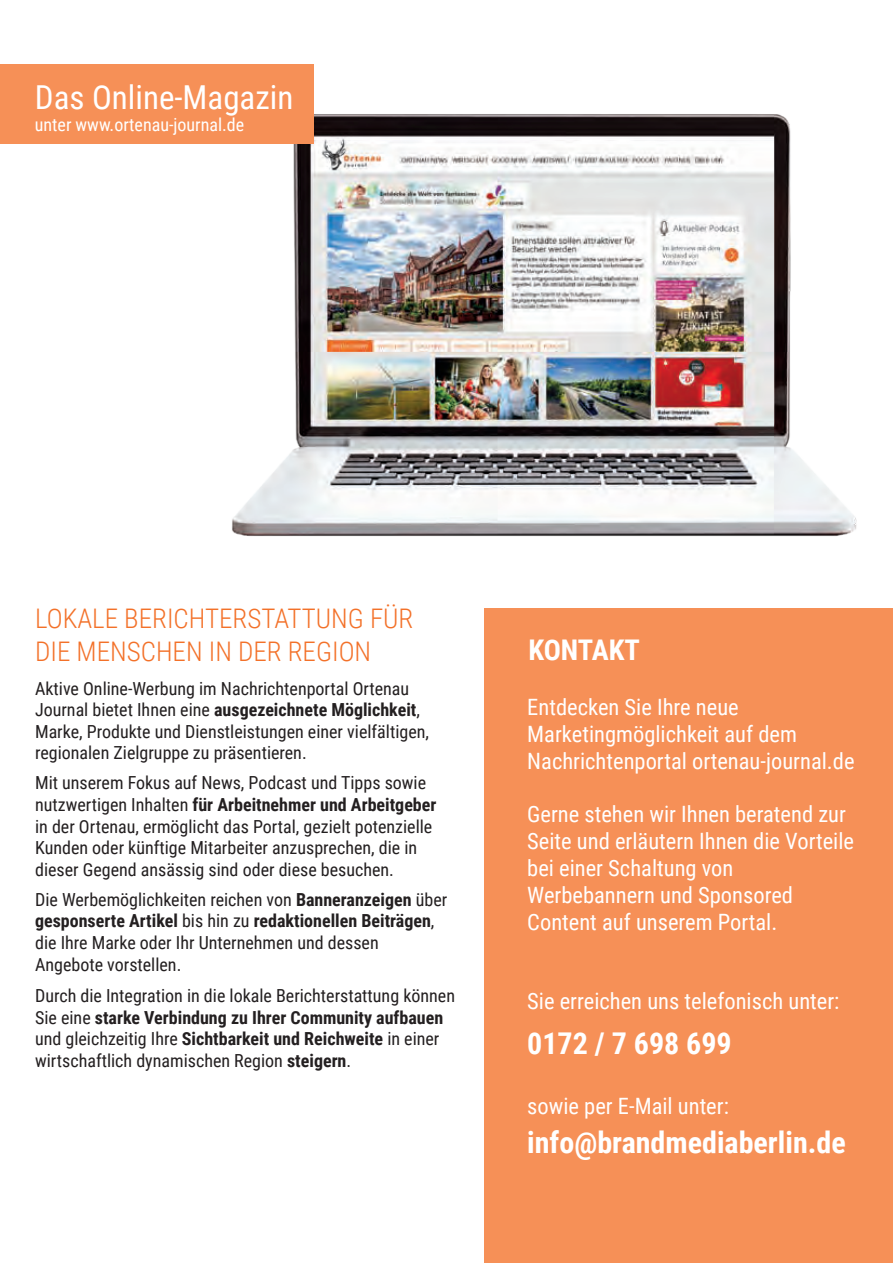
<style>
.page{position:relative;width:893px;height:1263px;background:#fff}
.page>*{position:absolute;margin:0;border:0;box-sizing:border-box;transform-origin:0 0}
.t1{font:33px "Roboto Condensed";color:#fff}
.t2{font:700 30px "Roboto Condensed";color:#fff}
.t3{font:700 28.5px "Roboto Condensed";letter-spacing:-.005em;color:#fff}
.t4{font:300 27px/32.4px "Roboto Condensed";color:#f37129}
.t5{font:22.5px/27px "Roboto Condensed";color:#fff}
.t6{font:18px/21.6px "Roboto Condensed";color:#231f20}
.t7{font:18px "Roboto Condensed";color:#fff}
.s1{font-weight:700}
</style>
<div class="page">
<img style="left:232px;top:114px;width:625px;height:422px">
<div style="left:485px;top:608px;width:408px;height:655px;background:#f69057"></div>
<div style="left:0;top:64px;width:314px;height:80px;background:#f69057"></div>
<h1 class="t1" style="left:35px;top:74px;width:260px">Das Online-Magazin</h1>
<p class="t7" style="left:35px;top:112px;width:211px">unter www.ortenau-journal.de</p>
<h3 class="t4" style="left:35px;top:601px;width:380px">LOKALE BERICHTERSTATTUNG FÜR<br>DIE MENSCHEN IN DER REGION</h3>
<p class="t6" style="left:35px;top:677px;width:395px">Aktive Online-Werbung im Nachrichtenportal Ortenau Journal bietet Ihnen eine <span class="s1">ausgezeichnete Möglichkeit</span>, Marke, Produkte und Dienstleistungen einer vielfältigen, regionalen Zielgruppe zu präsentieren.</p>
<p class="t6" style="left:35px;top:771px;width:403px">Mit unserem Fokus auf News, Podcast und Tipps sowie nutzwertigen Inhalten <span class="s1">für Arbeitnehmer und Arbeitgeber </span>in der Ortenau, ermöglicht das Portal, gezielt potenzielle Kunden oder künftige Mitarbeiter anzusprechen, die in dieser Gegend ansässig sind oder diese besuchen.</p>
<p class="t6" style="left:35px;top:888px;width:414px">Die Werbemöglichkeiten reichen von <span class="s1">Banneranzeigen</span> über <span class="s1">gesponserte Artikel</span> bis hin zu <span class="s1">redaktionellen Beiträgen</span>, die Ihre Marke oder Ihr Unternehmen und dessen Angebote vorstellen.</p>
<p class="t6" style="left:35px;top:984px;width:421px">Durch die Integration in die lokale Berichterstattung können Sie eine <span class="s1">starke Verbindung zu Ihrer Community aufbauen </span>und gleichzeitig Ihre <span class="s1">Sichtbarkeit und Reichweite</span> in einer wirtschaftlich dynamischen Region <span class="s1">steigern</span>.</p>
<h3 class="t3" style="left:528px;top:630px;width:113px">KONTAKT</h3>
<p class="t5" style="left:527px;top:693px;width:329px">Entdecken Sie Ihre neue<br>Marketingmöglichkeit auf dem<br>Nachrichtenportal ortenau-journal.de</p>
<p class="t5" style="left:527px;top:799px;width:328px">Gerne stehen wir Ihnen beratend zur<br>Seite und erläutern Ihnen die Vorteile bei einer Schaltung von<br>Werbebannern und Sponsored<br>Content auf unserem Portal.</p>
<p class="t5" style="left:527px;top:987px;width:314px">Sie erreichen uns telefonisch unter:</p>
<h2 class="t2" style="left:527px;top:1022px;width:206px">0172 / 7 698 699</h2>
<p class="t5" style="left:527px;top:1092px;width:203px">sowie per E-Mail unter:</p>
<h2 class="t2" style="left:527px;top:1121px;width:320px">info@brandmediaberlin.de</h2>
</div>
